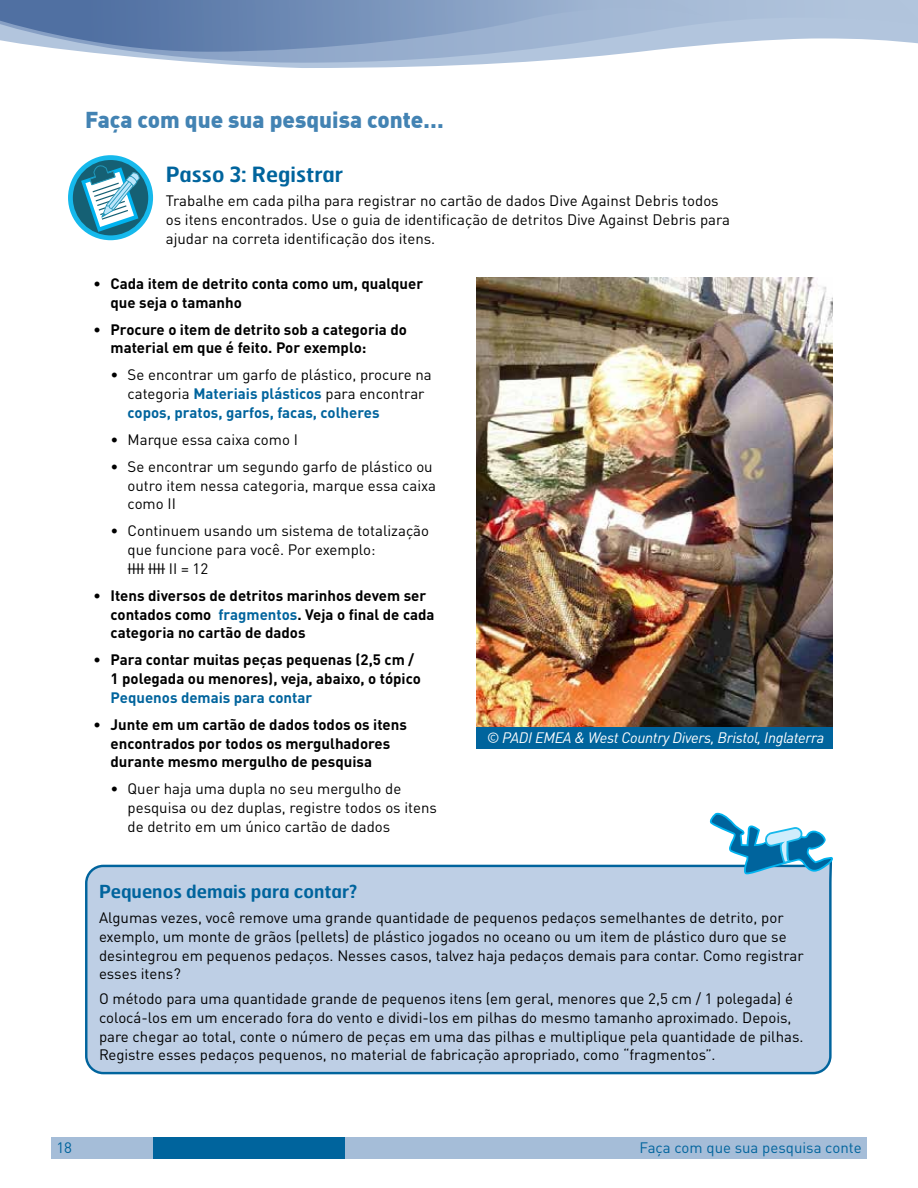
<style>
.page{position:relative;width:918px;height:1188px;background:#fff}
.page>*{position:absolute;margin:0;border:0;box-sizing:border-box;transform-origin:0 0}
.t1{font:900 22.5px "DIN Offc";color:#4383b3}
.t2{font:600 21px "Hermes FB";color:#00649d}
.t3{font:600 18px "Hermes FB";color:#00649d}
.t4{font:15px/18.8px "DINOT";color:#000}
.t5{font:700 15px/18.8px "DINOT";color:#000}
.t6{font:italic 15px "DINOT";letter-spacing:-.02em;color:#fff}
.t7{font:15px "DINOT";color:#00649d}
.t8{font:700 15px "DINOT";color:#00649d}
.s1{font-weight:700;color:#00649d}
.s2{color:#00649d}
</style>
<div class="page">
<div style="left:51px;top:1137px;width:816px;height:21px;background:#a5bdd8"></div>
<div style="left:153px;top:1137px;width:191px;height:21px;background:#00649d"></div>
<svg style="left:223px;top:64px;width:261px;height:4px"></svg>
<svg style="left:87px;top:0;width:831px;height:64px;fill:#b2c5dd"></svg>
<svg style="left:0;top:0;width:709px;height:52px;background:#829bc0"></svg>
<img style="left:476px;top:278px;width:357px;height:449px">
<div style="left:476px;top:727px;width:357px;height:21px;background:#00649d"></div>
<svg style="left:68px;top:155px;width:85px;height:85px"></svg>
<svg style="left:128px;top:569px;width:37px;height:1px"></svg>
<div style="left:85px;top:864px;width:747px;height:210px;background:#becfe5"></div>
<svg style="left:709px;top:812px;width:124px;height:64px"></svg>
<h1 class="t1" style="left:85px;top:105px;width:360px">Faça com que sua pesquisa conte…</h1>
<h2 class="t2" style="left:166px;top:161px;width:179px">Passo 3: Registrar</h2>
<p class="t4" style="left:166px;top:191px;width:566px">Trabalhe em cada pilha para registrar no cartão de dados Dive Against Debris todos os itens encontrados. Use o guia de identificação de detritos Dive Against Debris para ajudar na correta identificação dos itens.</p>
<p class="t5" style="left:111px;top:274px;width:314px;text-indent:-17px">• Cada item de detrito conta como um, qualquer que seja o tamanho</p>
<p class="t5" style="left:111px;top:319px;width:298px;text-indent:-17px">• Procure o item de detrito sob a categoria do material em que é feito. Por exemplo:</p>
<p class="t4" style="left:128px;top:365px;width:306px;text-indent:-17px">• Se encontrar um garfo de plástico, procure na categoria <span class="s1">Materiais plásticos</span> para encontrar <span class="s1">copos, pratos, garfos, facas, colheres</span></p>
<p class="t4" style="left:111px;top:430px;width:189px">• Marque essa caixa como I</p>
<p class="t4" style="left:128px;top:457px;width:310px;text-indent:-17px">• Se encontrar um segundo garfo de plástico ou outro item nessa categoria, marque essa caixa como II</p>
<p class="t4" style="left:128px;top:521px;width:303px;text-indent:-17px">• Continuem usando um sistema de totalização que funcione para você. Por exemplo:<br>IIII IIII II = 12</p>
<p class="t5" style="left:111px;top:586px;width:326px;text-indent:-17px">• Itens diversos de detritos marinhos devem ser contados como <span class="s2">fragmentos</span>. Veja o final de cada categoria no cartão de dados</p>
<p class="t5" style="left:111px;top:650px;width:312px;text-indent:-17px">• Para contar muitas peças pequenas (2,5 cm /<br>1 polegada ou menores), veja, abaixo, o tópico</p>
<p class="t8" style="left:111px;top:688px;width:203px">Pequenos demais para contar</p>
<p class="t5" style="left:111px;top:715px;width:298px;text-indent:-17px">• Junte em um cartão de dados todos os itens encontrados por todos os mergulhadores durante mesmo mergulho de pesquisa</p>
<p class="t4" style="left:128px;top:779px;width:311px;text-indent:-17px">• Quer haja uma dupla no seu mergulho de pesquisa ou dez duplas, registre todos os itens de detrito em um único cartão de dados</p>
<p class="t6" style="left:487px;top:729px;width:339px">© PADI EMEA &amp; West Country Divers, Bristol, Inglaterra</p>
<p class="t3" style="left:99px;top:880px;width:260px">Pequenos demais para contar?</p>
<p class="t4" style="left:99px;top:908px;width:706px">Algumas vezes, você remove uma grande quantidade de pequenos pedaços semelhantes de detrito, por exemplo, um monte de grãos (pellets) de plástico jogados no oceano ou um item de plástico duro que se desintegrou em pequenos pedaços. Nesses casos, talvez haja pedaços demais para contar. Como registrar esses itens?</p>
<p class="t4" style="left:99px;top:989px;width:706px">O método para uma quantidade grande de pequenos itens (em geral, menores que 2,5 cm / 1 polegada) é colocá-los em um encerado fora do vento e dividi-los em pilhas do mesmo tamanho aproximado. Depois, pare chegar ao total, conte o número de peças em uma das pilhas e multiplique pela quantidade de pilhas.<br>Registre esses pedaços pequenos, no material de fabricação apropriado, como “fragmentos”.</p>
<p class="t7" style="left:56px;top:1139px;width:17px">18</p>
<p class="t7" style="left:639px;top:1139px;width:224px">Faça com que sua pesquisa conte</p>
</div>
